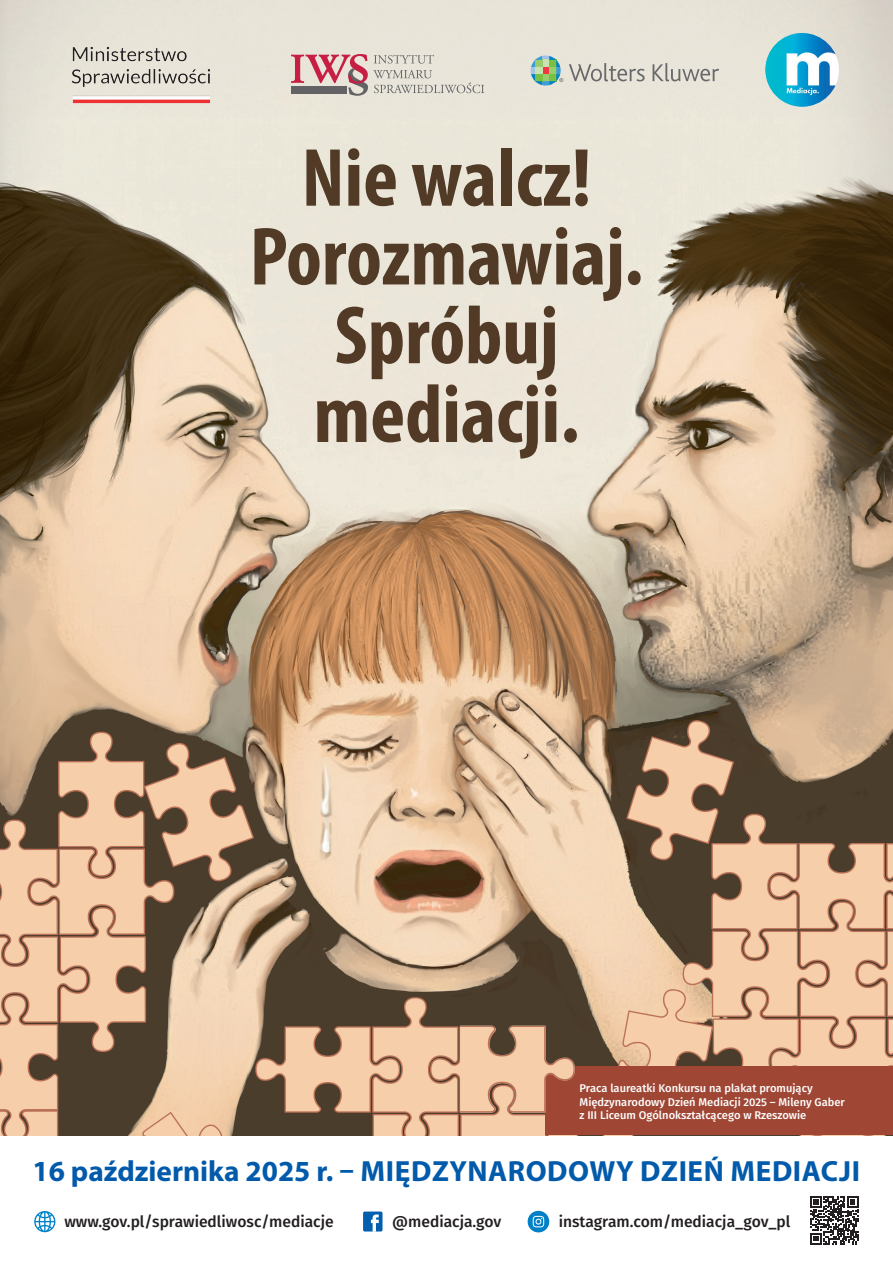
<style>
.page{position:relative;width:893px;height:1263px;background:#fff}
.page>*{position:absolute;margin:0;border:0;box-sizing:border-box;transform-origin:0 0}
.t1{font:700 condensed 83.25px/78.8px "Myriad Pro";color:#59412d;text-align:center}
.t2{font:700 29.25px "Myriad Pro";letter-spacing:.02em;color:#015aaa}
.t3{font:500 15.67px "Fira Sans";color:#231f20}
.t4{font:500 11.18px/13.4px "Fira Sans";color:#fff}
</style>
<div class="page">
<img style="left:0;top:0;width:893px;height:1135px">
<div style="left:363px;top:1211px;width:19px;height:20px;background:#015fad;border-radius:2px"></div>
<svg style="left:371px;top:1214px;width:8px;height:18px"></svg>
<svg style="left:34px;top:1211px;width:22px;height:22px"></svg>
<svg style="left:528px;top:1211px;width:21px;height:21px"></svg>
<svg style="left:533px;top:1216px;width:11px;height:11px"></svg>
<svg style="left:810px;top:1196px;width:48px;height:48px"></svg>
<div style="left:546px;top:1066px;width:347px;height:69px;background:#9f4634"></div>
<img style="left:460px;top:1010px;width:114px;height:125px">
<img style="left:59px;top:32px;width:166px;height:86px">
<svg style="left:291px;top:54px;width:193px;height:42px;background:#d2bcb8"></svg>
<svg style="left:569px;top:63px;width:76px;height:18px"></svg>
<svg style="left:653px;top:63px;width:66px;height:18px"></svg>
<svg style="left:531px;top:56px;width:32px;height:30px"></svg>
<img style="left:765px;top:33px;width:74px;height:74px;border-radius:37px">
<h1 class="t1" style="left:250px;top:137px;width:395px">Nie walcz!<br>Porozmawiaj.<br>Spróbuj mediacji.</h1>
<p class="t4" style="left:580px;top:1081px;width:267px">Praca laureatki Konkursu na plakat promujący<br>Międzynarodowy Dzień Mediacji 2025 – Mileny Gaber z III Liceum Ogólnokształcącego w Rzeszowie</p>
<h2 class="t2" style="left:33px;top:1152px;width:829px">16 października 2025 r. – MIĘDZYNARODOWY DZIEŃ MEDIACJI</h2>
<h3 class="t3" style="left:64px;top:1209px;width:271px">www.gov.pl/sprawiedliwosc/mediacje</h3>
<h3 class="t3" style="left:392px;top:1209px;width:111px">@mediacja.gov</h3>
<h3 class="t3" style="left:559px;top:1209px;width:233px">instagram.com/mediacja_gov_pl</h3>
</div>
